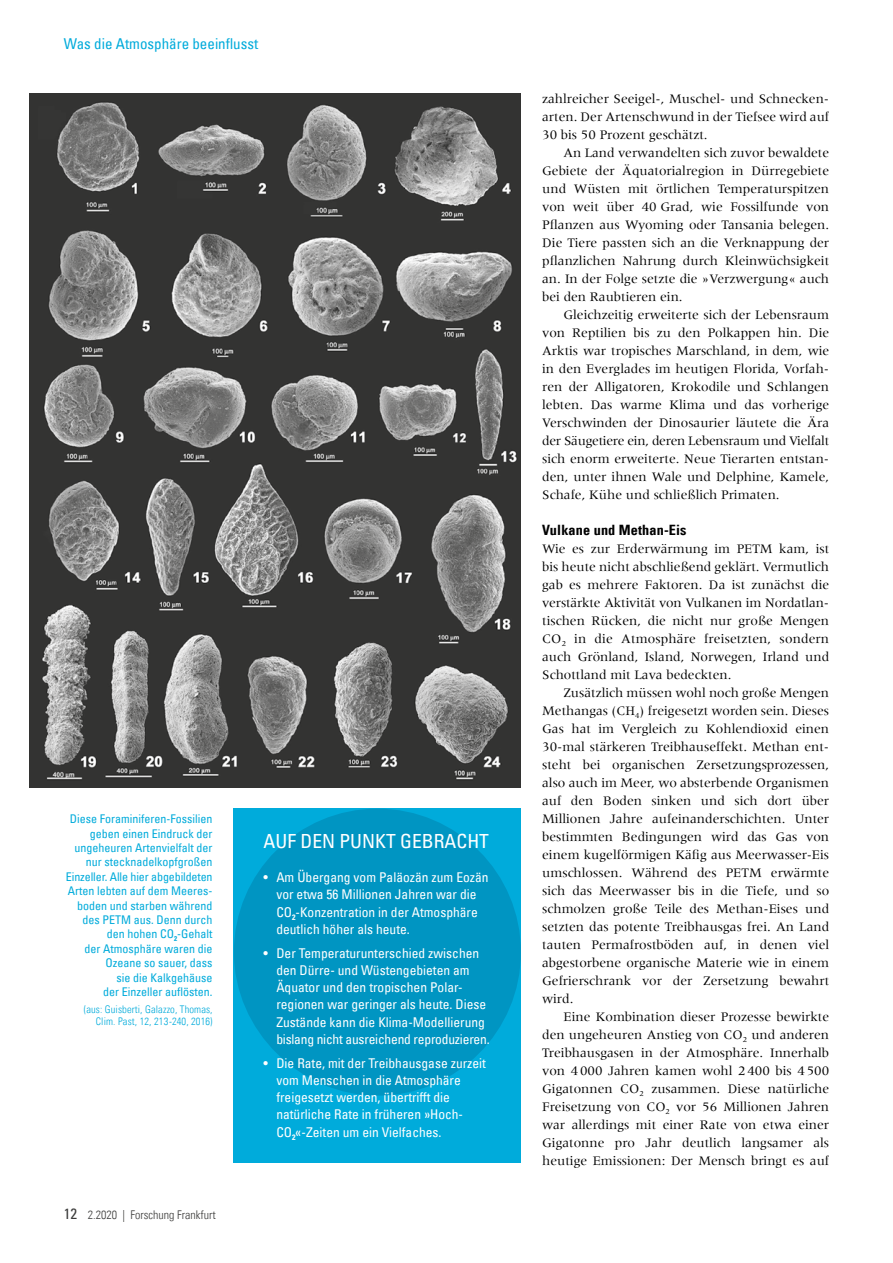
<style>
.page{position:relative;width:893px;height:1263px;background:#fff}
.page>*{position:absolute;margin:0;border:0;box-sizing:border-box;transform-origin:0 0}
.t1{font:condensed 19.5px "Univers Com 57";color:#fff}
.t2{font:condensed 15px "Univers Com 57";color:#00abdb}
.t3{font:14.25px "Univers Com 67 Bold Cond";letter-spacing:.01em;color:#000}
.t4{font:13.5px/18px "Meridien";color:#000;text-align:justify}
.t5{font:condensed 13.5px/17.2px "Univers Com 57";color:#fff}
.t6{font:condensed 12px/14.4px "Univers Com 57";color:#00abdb;text-align:right}
.t7{font:12px "Univers Com 47 Light Cond";color:#3c3c3b}
.t8{font:10.5px/12.6px "Univers Com 47 Light Cond";letter-spacing:.01em;color:#00abdb;text-align:right}
.s1{font-family:"Univers Com 57";font-stretch:condensed;font-size:15px}
</style>
<div class="page">
<img style="left:30px;top:94px;width:491px;height:693px">
<div style="left:234px;top:808px;width:287px;height:354px;background:#00abdb"></div>
<div style="left:234px;top:809px;width:287px;height:287px;background:#0095c2;border-radius:50%"></div>
<p class="t2" style="left:64px;top:34px;width:196px">Was die Atmosphäre beeinflusst</p>
<p class="t6" style="left:66px;top:811px;width:148px">Diese Foraminiferen-Fossilien geben einen Eindruck der ungeheuren Artenvielfalt der nur stecknadelkopfgroßen<br>Einzeller. Alle hier abgebildeten<br>Arten lebten auf dem Meeres&shy;boden und starben während des PETM aus. Denn durch den hohen CO<sub>2</sub>-Gehalt<br>der Atmosphäre waren die<br>Ozeane so sauer, dass<br>sie die Kalkgehäuse<br>der Einzeller auflösten.</p>
<p class="t8" style="left:84px;top:1003px;width:130px">(aus: Guisberti, Galazzo, Thomas,<br>Clim. Past, 12, 213-240, 2016)</p>
<p class="t7" style="left:64px;top:1208px;width:153px"><span class="s1">12</span> 2.2020 | Forschung Frankfurt</p>
<h1 class="t1" style="left:264px;top:829px;width:227px">AUF DEN PUNKT GEBRACHT</h1>
<p class="t5" style="left:276px;top:868px;width:214px;text-indent:-13px">• Am Übergang vom Paläozän zum Eozän vor etwa 56 Millionen Jahren war die CO<sub>2</sub>-Konzentration in der Atmosphäre deutlich höher als heute.</p>
<p class="t5" style="left:276px;top:944px;width:215px;text-indent:-13px">• Der Temperaturunterschied zwischen den Dürre- und Wüstengebieten am Äquator und den tropischen Polar&shy;regionen war geringer als heute. Diese Zustände kann die Klima-Modellierung bislang nicht ausreichend reproduzieren.</p>
<p class="t5" style="left:276px;top:1054px;width:211px;text-indent:-13px">• Die Rate, mit der Treibhausgase zurzeit vom Menschen in die Atmosphäre freigesetzt werden, übertrifft die natürliche Rate in früheren »Hoch-CO<sub>2</sub>«-Zeiten um ein Vielfaches.</p>
<p class="t4" style="left:542px;top:90px;width:289px">zahlreicher Seeigel-, Muschel- und Schnecken&shy;arten. Der Artenschwund in der Tiefsee wird auf 30 bis 50 Prozent geschätzt.</p>
<p class="t4" style="left:542px;top:144px;width:289px;text-indent:21px">An Land verwandelten sich zuvor bewaldete Gebiete der Äquatorialregion in Dürregebiete und Wüsten mit örtlichen Temperaturspitzen von weit über 40 Grad, wie Fossilfunde von Pflanzen aus Wyoming oder Tansania belegen.<br>Die Tiere passten sich an die Verknappung der pflanzlichen Nahrung durch Kleinwüchsigkeit an. In der Folge setzte die »Verzwergung« auch bei den Raubtieren ein.</p>
<p class="t4" style="left:542px;top:306px;width:289px;text-indent:21px">Gleichzeitig erweiterte sich der Lebensraum von Reptilien bis zu den Polkappen hin. Die Arktis war tropisches Marschland, in dem, wie in den Everglades im heutigen Florida, Vorfah&shy;ren der Alligatoren, Krokodile und Schlangen lebten. Das warme Klima und das vorherige Verschwinden der Dinosaurier läutete die Ära der Säugetiere ein, deren Lebensraum und Vielfalt sich enorm erweiterte. Neue Tierarten entstan&shy;den, unter ihnen Wale und Delphine, Kamele, Schafe, Kühe und schließlich Primaten.</p>
<p class="t3" style="left:542px;top:521px;width:146px">Vulkane und Methan-Eis</p>
<p class="t4" style="left:542px;top:540px;width:289px">Wie es zur Erderwärmung im PETM kam, ist bis heute nicht abschließend geklärt. Vermutlich gab es mehrere Faktoren. Da ist zunächst die verstärkte Aktivität von Vulkanen im Nordatlan&shy;tischen Rücken, die nicht nur große Mengen CO<sub>2</sub> in die Atmosphäre freisetzten, sondern auch Grönland, Island, Norwegen, Irland und Schottland mit Lava bedeckten.</p>
<p class="t4" style="left:542px;top:684px;width:289px;text-indent:21px">Zusätzlich müssen wohl noch große Mengen Methangas (CH<sub>4</sub>) freigesetzt worden sein. Dieses Gas hat im Vergleich zu Kohlendioxid einen 30-mal stärkeren Treibhauseffekt. Methan ent&shy;steht bei organischen Zersetzungsprozessen, also auch im Meer, wo absterbende Organismen auf den Boden sinken und sich dort über Millionen Jahre aufeinanderschichten. Unter bestimmten Bedingungen wird das Gas von einem kugelförmigen Käfig aus Meerwasser-Eis umschlossen. Während des PETM erwärmte sich das Meerwasser bis in die Tiefe, und so schmolzen große Teile des Methan-Eises und setzten das potente Treibhausgas frei. An Land tauten Permafrostböden auf, in denen viel abgestorbene organische Materie wie in einem Gefrierschrank vor der Zersetzung bewahrt wird.</p>
<p class="t4" style="left:542px;top:1008px;width:289px;text-indent:21px">Eine Kombination dieser Prozesse bewirkte den ungeheuren Anstieg von CO<sub>2</sub> und anderen Treibhausgasen in der Atmosphäre. Innerhalb von 4000 Jahren kamen wohl 2400 bis 4500<br>Gigatonnen CO<sub>2</sub> zusammen. Diese natürliche Freisetzung von CO<sub>2</sub> vor 56 Millionen Jahren war allerdings mit einer Rate von etwa einer Gigatonne pro Jahr deutlich langsamer als heutige Emissionen: Der Mensch bringt es auf</p>
</div>
